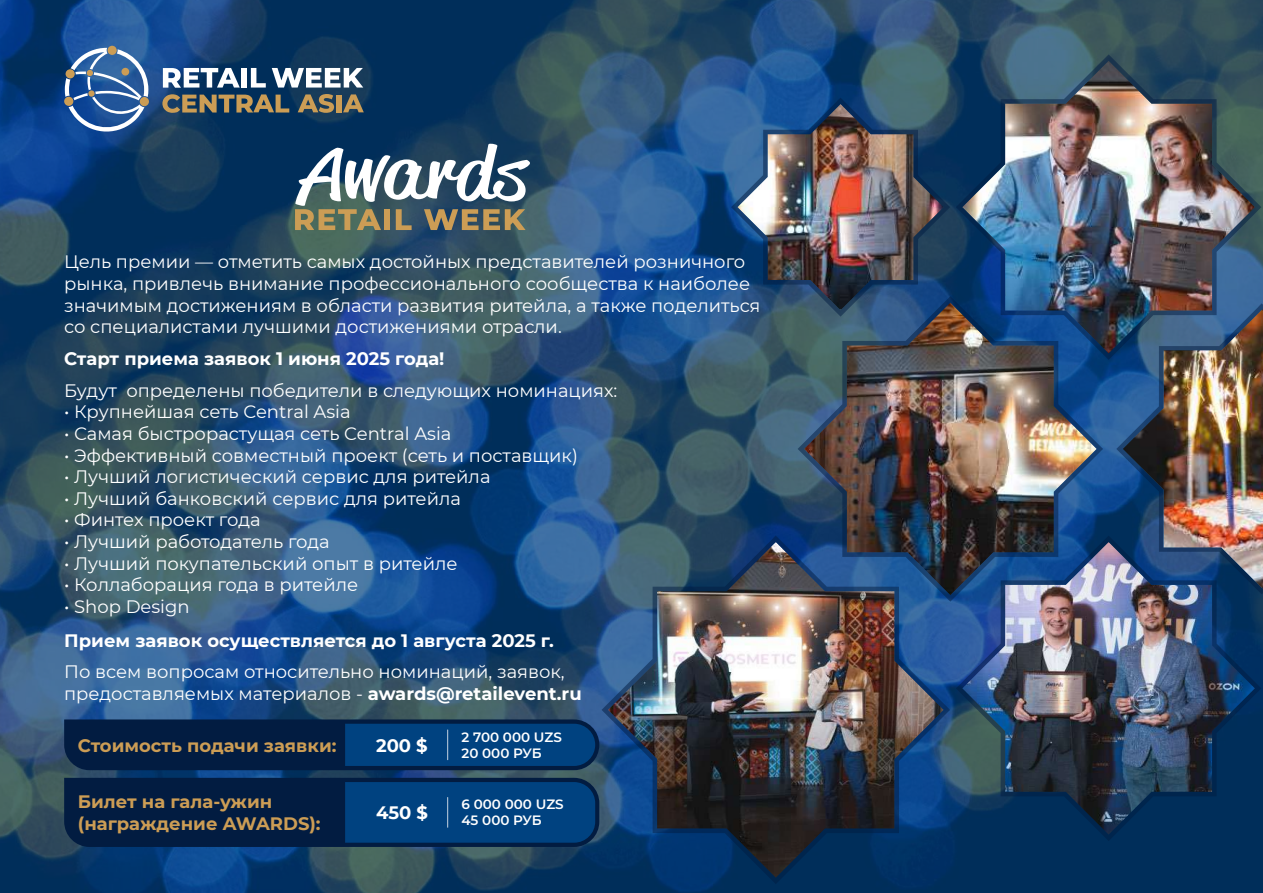
<style>
.page{position:relative;width:1263px;height:893px;background:#fff}
.page>*{position:absolute;margin:0;border:0;box-sizing:border-box;transform-origin:0 0}
.t1{font:18px/21.6px "Montserrat";color:#fff}
.t2{font:700 18px "Montserrat";color:#fff}
.t3{font:700 18px/21.6px "Montserrat";color:#cc9d55}
.t4{font:600 13.5px/16.2px "Montserrat";color:#fff}
.s1{font-weight:700}
</style>
<div class="page">
<img style="left:0;top:0;width:1263px;height:893px">
<img style="left:956px;top:54px;width:305px;height:306px">
<img style="left:798px;top:296px;width:305px;height:306px">
<img style="left:956px;top:536px;width:305px;height:305px">
<img style="left:601px;top:536px;width:349px;height:348px">
<img style="left:731px;top:98px;width:219px;height:219px">
<img style="left:1116px;top:303px;width:147px;height:291px">
<svg style="left:295px;top:144px;width:235px;height:86px"></svg>
<svg style="left:64px;top:719px;width:535px;height:51px;background:#022b5a"></svg>
<hr style="left:447px;top:729px;width:1px;height:31px;background:#fff">
<svg style="left:64px;top:778px;width:535px;height:69px;background:#012c5a"></svg>
<hr style="left:447px;top:797px;width:1px;height:31px;background:#fff">
<svg style="left:65px;top:48px;width:83px;height:88px;background:#5076a8"></svg>
<div style="left:108px;top:46px;width:9px;height:9px;background:#cc9d55;border-radius:50%"></div>
<svg style="left:163px;top:68px;width:77px;height:20px"></svg>
<div style="left:241px;top:68px;width:6px;height:20px;background:#fff"></div>
<svg style="left:251px;top:68px;width:15px;height:20px"></svg>
<svg style="left:272px;top:68px;width:91px;height:20px"></svg>
<svg style="left:162px;top:94px;width:127px;height:19px;background:#6c6958"></svg>
<svg style="left:298px;top:94px;width:36px;height:19px"></svg>
<div style="left:336px;top:95px;width:6px;height:18px;background:#cc9d55"></div>
<svg style="left:343px;top:94px;width:21px;height:18px"></svg>
<p class="t1" style="left:64px;top:251px;width:698px">Цель премии — отметить самых достойных представителей розничного рынка, привлечь внимание профессионального сообщества к наиболее значимым достижениям в области развития ритейла, а также поделиться со специалистами лучшими достижениями отрасли.</p>
<p class="t2" style="left:64px;top:346px;width:382px">Старт приема заявок 1 июня 2025 года!</p>
<p class="t1" style="left:64px;top:379px;width:555px">Будут определены победители в следующих номинациях:</p>
<p class="t1" style="left:64px;top:401px;width:288px">• Крупнейшая сеть Central Asia</p>
<p class="t1" style="left:64px;top:422px;width:389px">• Самая быстрорастущая сеть Central Asia</p>
<p class="t1" style="left:64px;top:444px;width:515px">• Эффективный совместный проект (сеть и поставщик)</p>
<p class="t1" style="left:64px;top:465px;width:428px">• Лучший логистический сервис для ритейла</p>
<p class="t1" style="left:64px;top:487px;width:398px">• Лучший банковский сервис для ритейла</p>
<p class="t1" style="left:64px;top:509px;width:198px">• Финтех проект года</p>
<p class="t1" style="left:64px;top:530px;width:267px">• Лучший работодатель года</p>
<p class="t1" style="left:64px;top:552px;width:395px">• Лучший покупательский опыт в ритейле</p>
<p class="t1" style="left:64px;top:573px;width:296px">• Коллаборация года в ритейле</p>
<p class="t1" style="left:64px;top:595px;width:127px">• Shop Design</p>
<p class="t2" style="left:64px;top:628px;width:491px">Прием заявок осуществляется до 1 августа 2025 г.</p>
<p class="t1" style="left:64px;top:660px;width:519px">По всем вопросам относительно номинаций, заявок, предоставляемых материалов - <span class="s1">awards@retailevent.ru</span></p>
<p class="t3" style="left:78px;top:733px;width:260px">Стоимость подачи заявки:</p>
<p class="t2" style="left:376px;top:732px;width:53px">200 $</p>
<p class="t4" style="left:461px;top:728px;width:102px">2 700 000 UZS<br>20 000 РУБ</p>
<p class="t3" style="left:78px;top:790px;width:244px">Билет на гала-ужин (награждение AWARDS):</p>
<p class="t2" style="left:376px;top:800px;width:53px">450 $</p>
<p class="t4" style="left:461px;top:796px;width:104px">6 000 000 UZS<br>45 000 РУБ</p>
</div>
